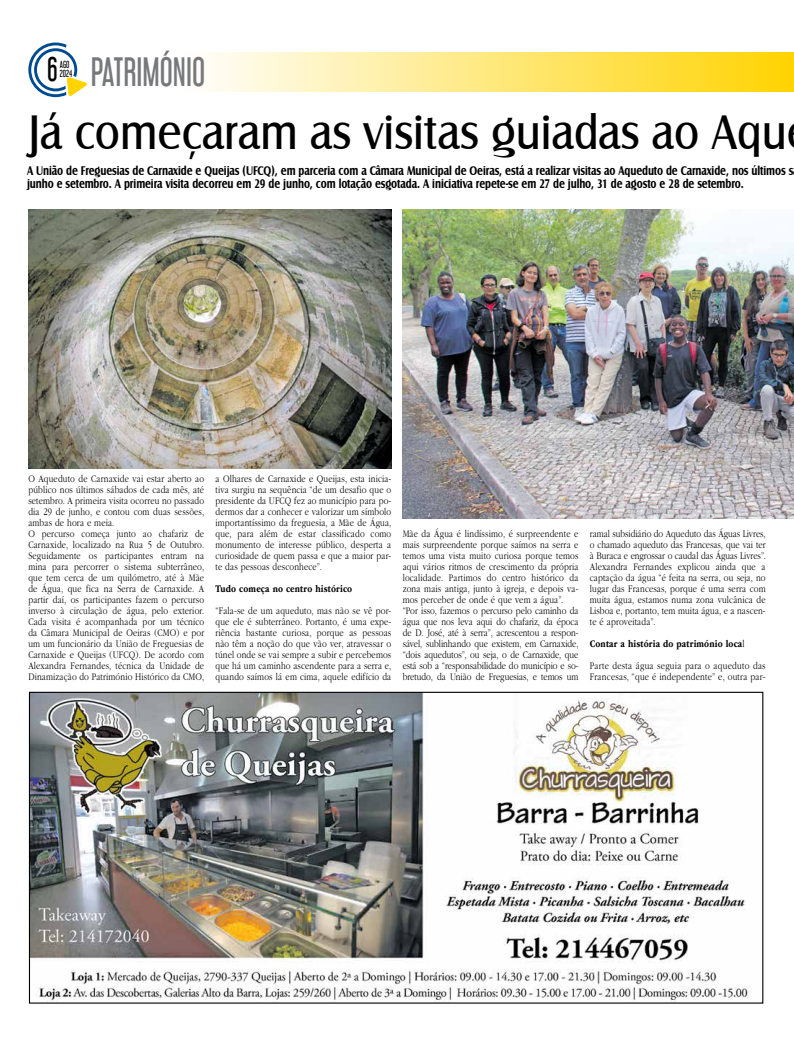
<style>
.page{position:relative;width:794px;height:1049px;background:#fff}
.page>*{position:absolute;margin:0;border:0;box-sizing:border-box;transform-origin:0 0}
.t1{font:50px "Castle T";color:#000;scale:.9 1}
.t2{font:36px "Libel Suit Rg";color:#77787b;scale:.9 1}
.t3{font:30px "Libel Suit Rg";color:#000;scale:.9 1}
.t4{font:700 13px/13px "Castle T";letter-spacing:-.01em;color:#000;scale:.8 1}
.t5{font:300 10.5px/11px "ITC Garamond Std";letter-spacing:.02em;color:#000;scale:.8 1}
.t6{font:700 10.5px "ITC Garamond Std";letter-spacing:.02em;color:#000;scale:.8 1}
.t7{font:9px/9px "Libel Suit Rg";color:#000;scale:.9 1}
.s1{font-weight:700}
</style>
<div class="page">
<svg style="left:35px;top:43px;width:43px;height:55px"></svg>
<svg style="left:28px;top:52px;width:766px;height:39px"></svg>
<img style="left:402px;top:210px;width:392px;height:309px">
<img style="left:28px;top:210px;width:363px;height:258px">
<img style="left:31px;top:694px;width:720px;height:307px">
<h3 class="t3" style="left:47px;top:55px;width:13px">6</h3>
<p class="t7" style="left:60px;top:60px;width:15px">AGO<br>2024</p>
<h2 class="t2" style="left:91px;top:55px;width:129px">PATRIMÓNIO</h2>
<h1 class="t1" style="left:28px;top:106px;width:844px">Já começaram as visitas guiadas ao Aqu</h1>
<p class="t4" style="left:27px;top:164px;width:959px">A União de Freguesias de Carnaxide e Queijas (UFCQ), em parceria com a Câmara Municipal de Oeiras, está a realizar visitas ao Aqueduto de Carnaxide, nos últimos s junho e setembro. A primeira visita decorreu em 29 de junho, com lotação esgotada. A iniciativa repete-se em 27 de julho, 31 de agosto e 28 de setembro.</p>
<p class="t5" style="left:28px;top:473px;width:221px">O Aqueduto de Carnaxide vai estar aberto ao público nos últimos sábados de cada mês, até setembro. A primeira visita ocorreu no passado dia 29 de junho, e contou com duas sessões, ambas de hora e meia.<br>O percurso começa junto ao chafariz de Carnaxide, localizado na Rua 5 de Outubro.<br>Seguidamente os participantes entram na mina para percorrer o sistema subterrâneo, que tem cerca de um quilómetro, até à Mãe de Água, que fica na Serra de Carnaxide. A partir daí, os participantes fazem o percurso inverso à circulação de água, pelo exterior.<br>Cada visita é acompanhada por um técnico da Câmara Municipal de Oeiras (CMO) e por um um funcionário da União de Freguesias de Carnaxide e Queijas (UFCQ). De acordo com Alexandra Fernandes, técnica da Unidade de Dinamização do Património Histórico da CMO,</p>
<p class="t5" style="left:215px;top:473px;width:221px;text-align:justify">a Olhares de Carnaxide e Queijas, esta inicia&shy;tiva surgiu na sequência “de um desafio que o presidente da UFCQ fez ao município para po&shy;dermos dar a conhecer e valorizar um símbolo importantíssimo da freguesia, a Mãe de Água, que, para além de estar classificado como monumento de interesse público, desperta a curiosidade de quem passa e que a maior par&shy;te das pessoas desconhece”.</p>
<p class="t6" style="left:215px;top:584px;width:172px">Tudo começa no centro histórico</p>
<p class="t5" style="left:215px;top:605px;width:221px;text-align:justify">“Fala-se de um aqueduto, mas não se vê por&shy;que ele é subterrâneo. Portanto, é uma expe&shy;riência bastante curiosa, porque as pessoas não têm a noção do que vão ver, atravessar o túnel onde se vai sempre a subir e percebemos que há um caminho ascendente para a serra e, quando saímos lá em cima, aquele edifício da</p>
<p class="t5" style="left:403px;top:528px;width:221px">Mãe da Água é lindíssimo, é surpreendente e mais surpreendente porque saímos na serra e temos uma vista muito curiosa porque temos aqui vários ritmos de crescimento da própria localidade. Partimos do centro histórico da zona mais antiga, junto à igreja, e depois va&shy;mos perceber de onde é que vem a água”. “Por isso, fazemos o percurso pelo caminho da água que nos leva aqui do chafariz, da época de D. José, até à serra”, acrescentou a respon&shy;sável, sublinhando que existem, em Carnaxide, “dois aquedutos”, ou seja, o de Carnaxide, que está sob a “responsabilidade do município e so&shy;bretudo, da União de Freguesias, e temos um</p>
<p class="t5" style="left:590px;top:528px;width:221px;text-align:justify">ramal subsidiário do Aqueduto das Águas Livres, o chamado aqueduto das Francesas, que vai ter à Buraca e engrossar o caudal das Águas Livres”.<br>Alexandra Fernandes explicou ainda que a captação da água “é feita na serra, ou seja, no lugar das Francesas, porque é uma serra com muita água, estamos numa zona vulcânica de Lisboa e, portanto, tem muita água, e a nascen&shy;te é aproveitada”.</p>
<p class="t5" style="left:590px;top:633px;width:221px;line-height:22px"><span class="s1">Contar a história do património loca</span>l<br>Parte desta água seguia para o aqueduto das</p>
<p class="t5" style="left:590px;top:671px;width:221px">Francesas, “que é independente” e, outra par-</p>
</div>
